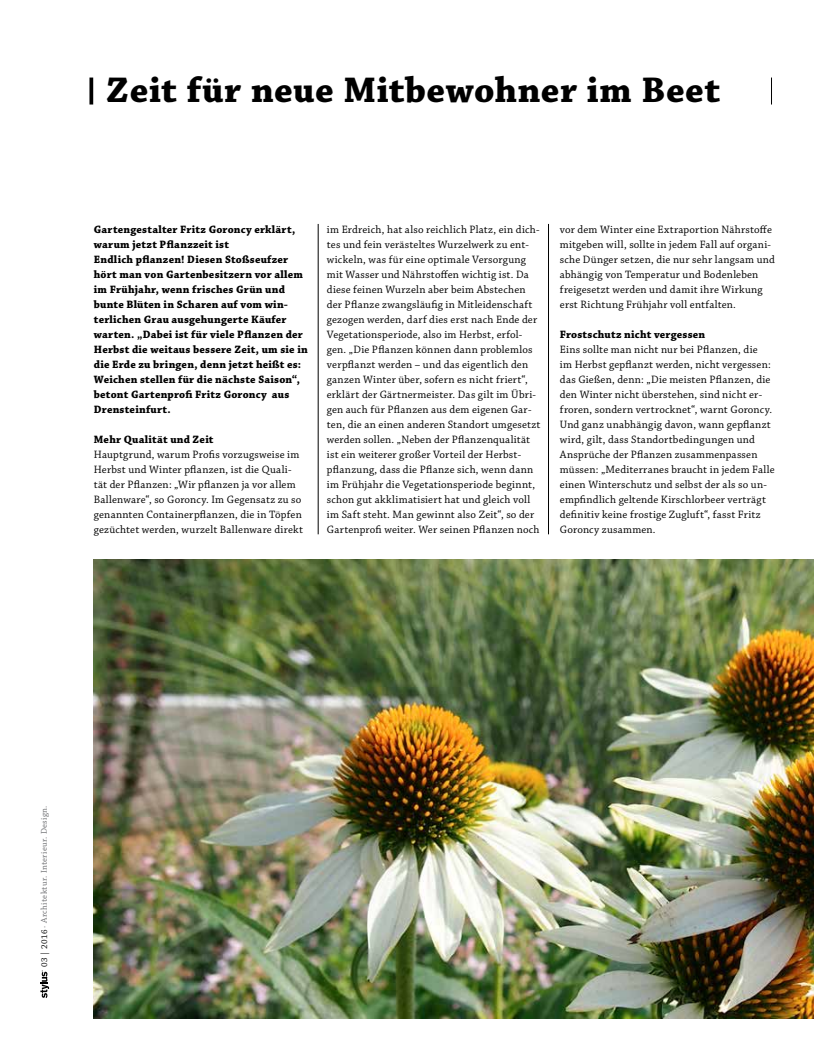
<style>
.page{position:relative;width:815px;height:1063px;background:#fff}
.page>*{position:absolute;margin:0;border:0;box-sizing:border-box;transform-origin:0 0}
.t1{font:700 37.5px "Chaparral Pro";letter-spacing:.015em;color:#000}
.t2{font:11.25px/15px "Chaparral Pro";letter-spacing:.02em;color:#000}
.t3{font:700 11.25px/15px "Chaparral Pro";letter-spacing:.02em;color:#000}
.t4{font:8.75px "Chaparral Pro";letter-spacing:.035em;color:#6d6e71}
.s1{color:#000}
</style>
<div class="page">
<svg style="left:40px;top:970px;width:9px;height:28px"></svg>
<hr style="left:548px;top:224px;width:1px;height:310px;background:#000">
<img style="left:94px;top:559px;width:720px;height:459px">
<svg style="left:771px;top:78px;width:1px;height:27px"></svg>
<svg style="left:89px;top:78px;width:4px;height:27px"></svg>
<hr style="left:318px;top:224px;width:1px;height:310px;background:#000">
<h1 class="t1" style="left:106px;top:69px;width:616px">Zeit für neue Mitbewohner im Beet</h1>
<p class="t3" style="left:94px;top:223px;width:215px">Gartengestalter Fritz Goroncy erklärt, warum jetzt Pflanzzeit ist<br>Endlich pflanzen! Diesen Stoßseufzer hört man von Gartenbesitzern vor allem im Frühjahr, wenn frisches Grün und bunte Blüten in Scharen auf vom win&shy;terlichen Grau ausgehungerte Käufer warten. „Dabei ist für viele Pflanzen der Herbst die weitaus bessere Zeit, um sie in die Erde zu bringen, denn jetzt heißt es:<br>Weichen stellen für die nächste Saison“, betont Gartenprofi Fritz Goroncy aus Drensteinfurt.</p>
<p class="t3" style="left:94px;top:432px;width:121px">Mehr Qualität und Zeit</p>
<p class="t2" style="left:94px;top:448px;width:211px">Hauptgrund, warum Profis vorzugsweise im Herbst und Winter pflanzen, ist die Quali&shy;tät der Pflanzen: „Wir pflanzen ja vor allem Ballenware“, so Goroncy. Im Gegensatz zu so genannten Containerpflanzen, die in Töpfen gezüchtet werden, wurzelt Ballenware direkt</p>
<p class="t2" style="left:327px;top:223px;width:215px">im Erdreich, hat also reichlich Platz, ein dich&shy;tes und fein verästeltes Wurzelwerk zu ent&shy;wickeln, was für eine optimale Versorgung mit Wasser und Nährstoffen wichtig ist. Da diese feinen Wurzeln aber beim Abstechen der Pflanze zwangsläufig in Mitleidenschaft gezogen werden, darf dies erst nach Ende der Vegetationsperiode, also im Herbst, erfol&shy;gen. „Die Pflanzen können dann problemlos verpflanzt werden – und das eigentlich den ganzen Winter über, sofern es nicht friert“, erklärt der Gärtnermeister. Das gilt im Übri&shy;gen auch für Pflanzen aus dem eigenen Gar&shy;ten, die an einen anderen Standort umgesetzt werden sollen. „Neben der Pflanzenqualität ist ein weiterer großer Vorteil der Herbst&shy;pflanzung, dass die Pflanze sich, wenn dann im Frühjahr die Vegetationsperiode beginnt, schon gut akklimatisiert hat und gleich voll im Saft steht. Man gewinnt also Zeit“, so der Gartenprofi weiter. Wer seinen Pflanzen noch</p>
<p class="t2" style="left:560px;top:223px;width:216px">vor dem Winter eine Extraportion Nährstoffe mitgeben will, sollte in jedem Fall auf organi&shy;sche Dünger setzen, die nur sehr langsam und abhängig von Temperatur und Bodenleben freigesetzt werden und damit ihre Wirkung erst Richtung Frühjahr voll entfalten.</p>
<p class="t3" style="left:560px;top:328px;width:147px">Frostschutz nicht vergessen</p>
<p class="t2" style="left:560px;top:343px;width:216px">Eins sollte man nicht nur bei Pflanzen, die<br>im Herbst gepflanzt werden, nicht vergessen: das Gießen, denn: „Die meisten Pflanzen, die den Winter nicht überstehen, sind nicht er&shy;froren, sondern vertrocknet“, warnt Goroncy.<br>Und ganz unabhängig davon, wann gepflanzt wird, gilt, dass Standortbedingungen und Ansprüche der Pflanzen zusammenpassen müssen: „Mediterranes braucht in jedem Falle einen Winterschutz und selbst der als so un&shy;empfindlich geltende Kirschlorbeer verträgt definitiv keine frostige Zugluft“, fasst Fritz Goroncy zusammen.</p>
<p class="t4" style="left:39px;top:967px;width:163px;rotate:-90deg"><span class="s1">03 | 2016</span> · Architektur. Interieur. Design.</p>
</div>
